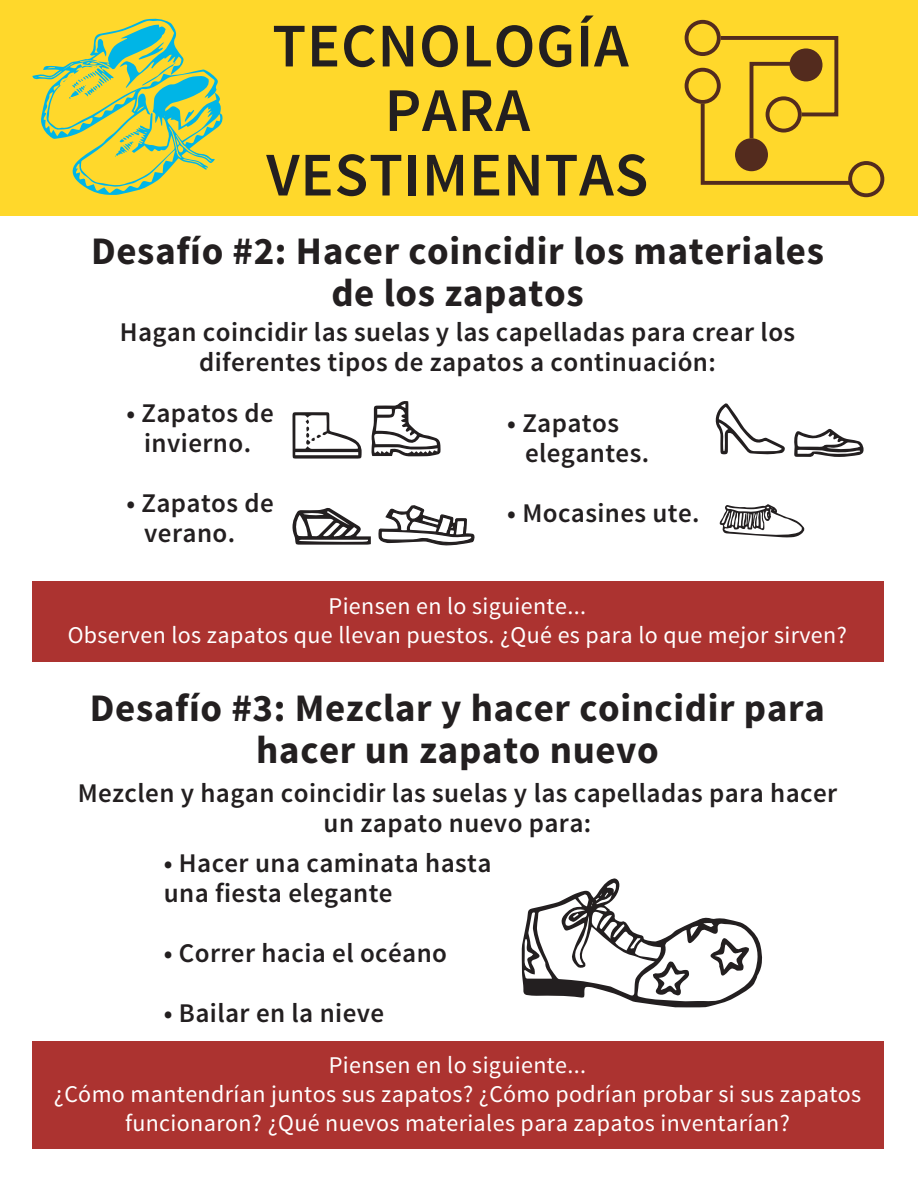
<style>
.page{position:relative;width:918px;height:1188px;background:#fff}
.page>*{position:absolute;margin:0;border:0;box-sizing:border-box;transform-origin:0 0}
.t1{font:600 62.1px/64.5px "Source Sans Pro";letter-spacing:.015em;color:#231f20;text-align:center}
.t2{font:700 39px/42px "Source Sans Pro";letter-spacing:.015em;color:#231f20;text-align:center}
.t3{font:600 27px/30px "Source Sans Pro";letter-spacing:.015em;color:#231f20;text-align:center}
.t4{font:24px/28.8px "Source Sans Pro";letter-spacing:.015em;color:#fff;text-align:center}
</style>
<div class="page">
<div style="left:1px;top:0;width:917px;height:216px;background:#ffd82b"></div>
<svg style="left:32px;top:18px;width:191px;height:177px"></svg>
<svg style="left:685px;top:20px;width:199px;height:177px"></svg>
<div style="left:32px;top:581px;width:851px;height:80px;background:#ac3330"></div>
<div style="left:32px;top:1042px;width:851px;height:107px;background:#ac3330"></div>
<svg style="left:794px;top:429px;width:70px;height:28px"></svg>
<svg style="left:715px;top:403px;width:70px;height:52px"></svg>
<svg style="left:371px;top:401px;width:70px;height:56px"></svg>
<svg style="left:292px;top:412px;width:70px;height:47px"></svg>
<svg style="left:292px;top:508px;width:79px;height:37px"></svg>
<svg style="left:378px;top:505px;width:97px;height:41px"></svg>
<svg style="left:720px;top:504px;width:85px;height:34px"></svg>
<svg style="left:522px;top:878px;width:241px;height:130px"></svg>
<h1 class="t1" style="left:266px;top:15px;width:383px">TECNOLOGÍA<br>PARA<br>VESTIMENTAS</h1>
<h2 class="t2" style="left:91px;top:231px;width:734px">Desafío #2: Hacer coincidir los materiales de los zapatos</h2>
<p class="t3" style="left:120px;top:318px;width:677px">Hagan coincidir las suelas y las capelladas para crear los diferentes tipos de zapatos a continuación:</p>
<p class="t3" style="left:126px;top:399px;width:149px">• Zapatos de invierno.</p>
<p class="t3" style="left:144px;top:489px;width:131px;text-align:left;text-indent:-18px">• Zapatos de verano.</p>
<p class="t3" style="left:525px;top:408px;width:126px;text-align:left;text-indent:-18px">• Zapatos elegantes.</p>
<p class="t3" style="left:507px;top:498px;width:194px">• Mocasines ute.</p>
<p class="t4" style="left:68px;top:592px;width:781px">Piensen en lo siguiente...<br>Observen los zapatos que llevan puestos. ¿Qué es para lo que mejor sirven?</p>
<h2 class="t2" style="left:90px;top:689px;width:737px">Desafío #3: Mezclar y hacer coincidir para hacer un zapato nuevo</h2>
<p class="t3" style="left:78px;top:779px;width:761px">Mezclen y hagan coincidir las suelas y las capelladas para hacer un zapato nuevo para:</p>
<p class="t3" style="left:164px;top:849px;width:329px;text-align:left">• Hacer una caminata hasta una fiesta elegante</p>
<p class="t3" style="left:164px;top:939px;width:285px">• Correr hacia el océano</p>
<p class="t3" style="left:164px;top:999px;width:222px">• Bailar en la nieve</p>
<p class="t4" style="left:54px;top:1051px;width:809px">Piensen en lo siguiente...<br>¿Cómo mantendrían juntos sus zapatos? ¿Cómo podrían probar si sus zapatos funcionaron? ¿Qué nuevos materiales para zapatos inventarían?</p>
</div>
